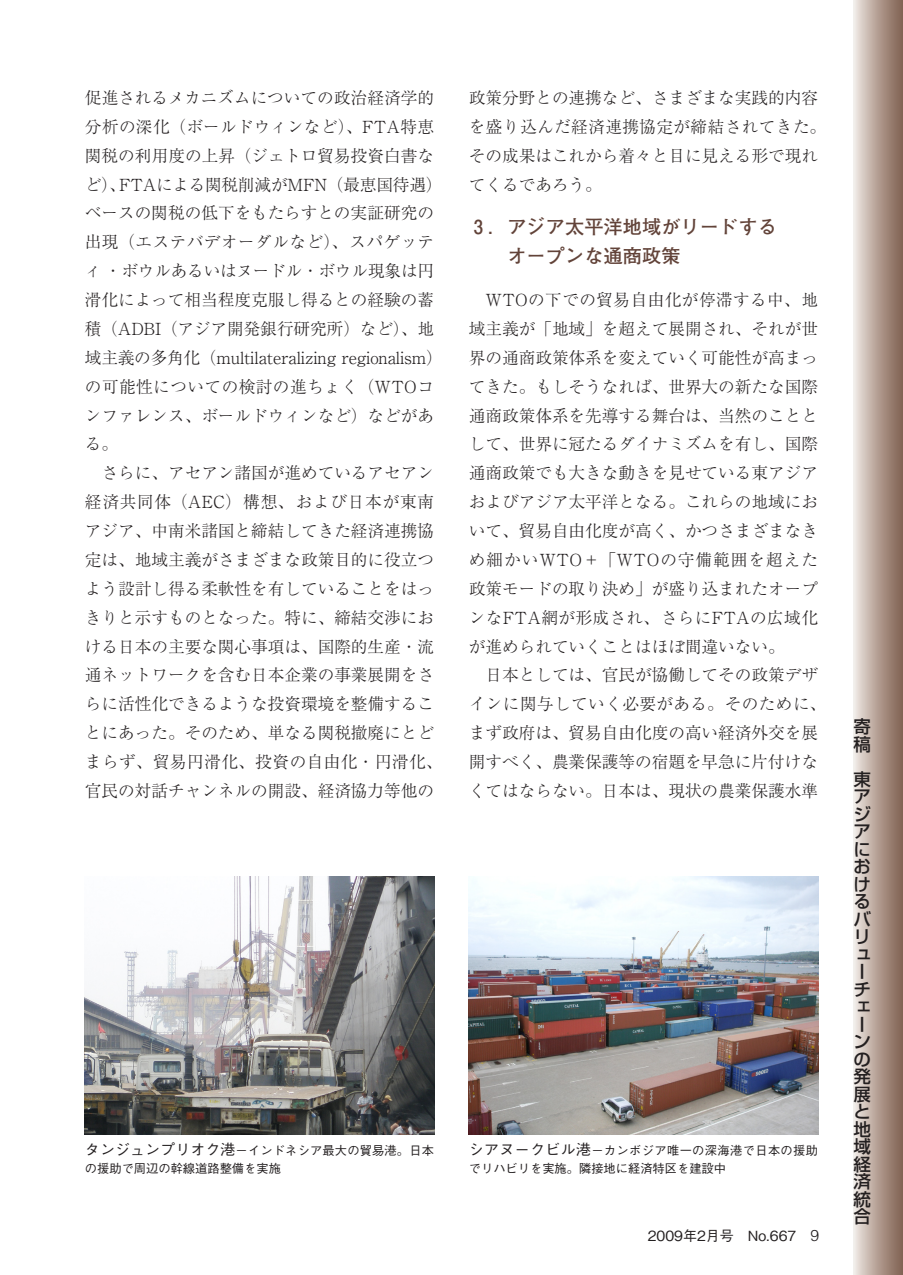
<style>
.page{position:relative;width:903px;height:1275px;background:#fff}
.page>*{position:absolute;margin:0;border:0;box-sizing:border-box;transform-origin:0 0}
.寄稿タテ-タイトル大{font:700 19.25px/28.9px "Futo Go B101 Pr 5";color:#624339}
.t1{font:500 17.5px/17.5px "Shin Go Pr 5";color:#231f20}
.寄稿タテ-本文{font:300 16.62px/28.9px "Ryumin Pr 5";color:#231f20}
.t2{font:500 14px "Gothic BBB Pr 5";color:#231f20}
.海外事情-本文{font:500 12.25px/17.8px "Gothic BBB Pr 5";color:#231f20}
.s1{font-size:14.88px}
.s2{font-family:"Helvetica";font-weight:300;font-size:15.75px}
</style>
<div class="page">
<div style="left:853px;top:0;width:50px;height:1275px;background:linear-gradient(to right,#efe7e2,#7f5f4f)"></div>
<img style="left:469px;top:877px;width:349px;height:257px">
<img style="left:85px;top:877px;width:349px;height:257px">
<p class="寄稿タテ-本文" style="left:85px;top:82px;width:359px">促進されるメカニズムについての政治経済学的分析の深化（ボールドウィンなど）、FTA特恵関税の利用度の上昇（ジェトロ貿易投資白書など）、FTAによる関税削減がMFN（最恵国待遇）ベースの関税の低下をもたらすとの実証研究の出現（エステバデオーダルなど）、スパゲッティ・ボウルあるいはヌードル・ボウル現象は円滑化によって相当程度克服し得るとの経験の蓄積（ADBI（アジア開発銀行研究所）など）、地域主義の多角化（multilateralizing regionalism）の可能性についての検討の進ちょく（WTOコンファレンス、ボールドウィンなど）などがある。</p>
<p class="寄稿タテ-本文" style="left:85px;top:457px;width:359px">　さらに、アセアン諸国が進めているアセアン経済共同体（AEC）構想、および日本が東南アジア、中南米諸国と締結してきた経済連携協定は、地域主義がさまざまな政策目的に役立つよう設計し得る柔軟性を有していることをはっきりと示すものとなった。特に、締結交渉における日本の主要な関心事項は、国際的生産・流通ネットワークを含む日本企業の事業展開をさらに活性化できるような投資環境を整備することにあった。そのため、単なる関税撤廃にとどまらず、貿易円滑化、投資の自由化・円滑化、官民の対話チャンネルの開設、経済協力等他の</p>
<p class="海外事情-本文" style="left:85px;top:1140px;width:351px"><span class="s1">タンジュンプリオク港</span>−インドネシア最大の貿易港。日本の援助で周辺の幹線道路整備を実施</p>
<p class="寄稿タテ-本文" style="left:469px;top:82px;width:359px">政策分野との連携など、さまざまな実践的内容を盛り込んだ経済連携協定が締結されてきた。その成果はこれから着々と目に見える形で現れてくるであろう。</p>
<p class="寄稿タテ-タイトル大" style="left:507px;top:211px;width:271px;text-indent:-38px">₃．アジア太平洋地域がリードするオープンな通商政策</p>
<p class="寄稿タテ-本文" style="left:469px;top:284px;width:351px;text-align:justify">　WTOの下での貿易自由化が停滞する中、地域主義が「地域」を超えて展開され、それが世界の通商政策体系を変えていく可能性が高まってきた。もしそうなれば、世界大の新たな国際通商政策体系を先導する舞台は、当然のこととして、世界に冠たるダイナミズムを有し、国際通商政策でも大きな動きを見せている東アジアおよびアジア太平洋となる。これらの地域において、貿易自由化度が高く、かつさまざまなきめ細かいWTO＋「WTOの守備範囲を超えた政策モードの取り決め」が盛り込まれたオープンなFTA網が形成され、さらにFTAの広域化が進められていくことはほぼ間違いない。</p>
<p class="寄稿タテ-本文" style="left:469px;top:659px;width:359px">　日本としては、官民が協働してその政策デザインに関与していく必要がある。そのために、まず政府は、貿易自由化度の高い経済外交を展開すべく、農業保護等の宿題を早急に片付けなくてはならない。日本は、現状の農業保護水準</p>
<p class="海外事情-本文" style="left:469px;top:1140px;width:351px"><span class="s1">シアヌークビル港</span>−カンボジア唯一の深海港で日本の援助でリハビリを実施。隣接地に経済特区を建設中</p>
<p class="t2" style="left:648px;top:1224px;width:173px">2009年2月号　No.667　<span class="s2">9</span></p>
<p class="t1" style="left:853px;top:716px;width:18px">寄稿</p>
<p class="t1" style="left:853px;top:769px;width:19px">東アジアにおけるバリューチェーンの発展と地域経済統合</p>
</div>
